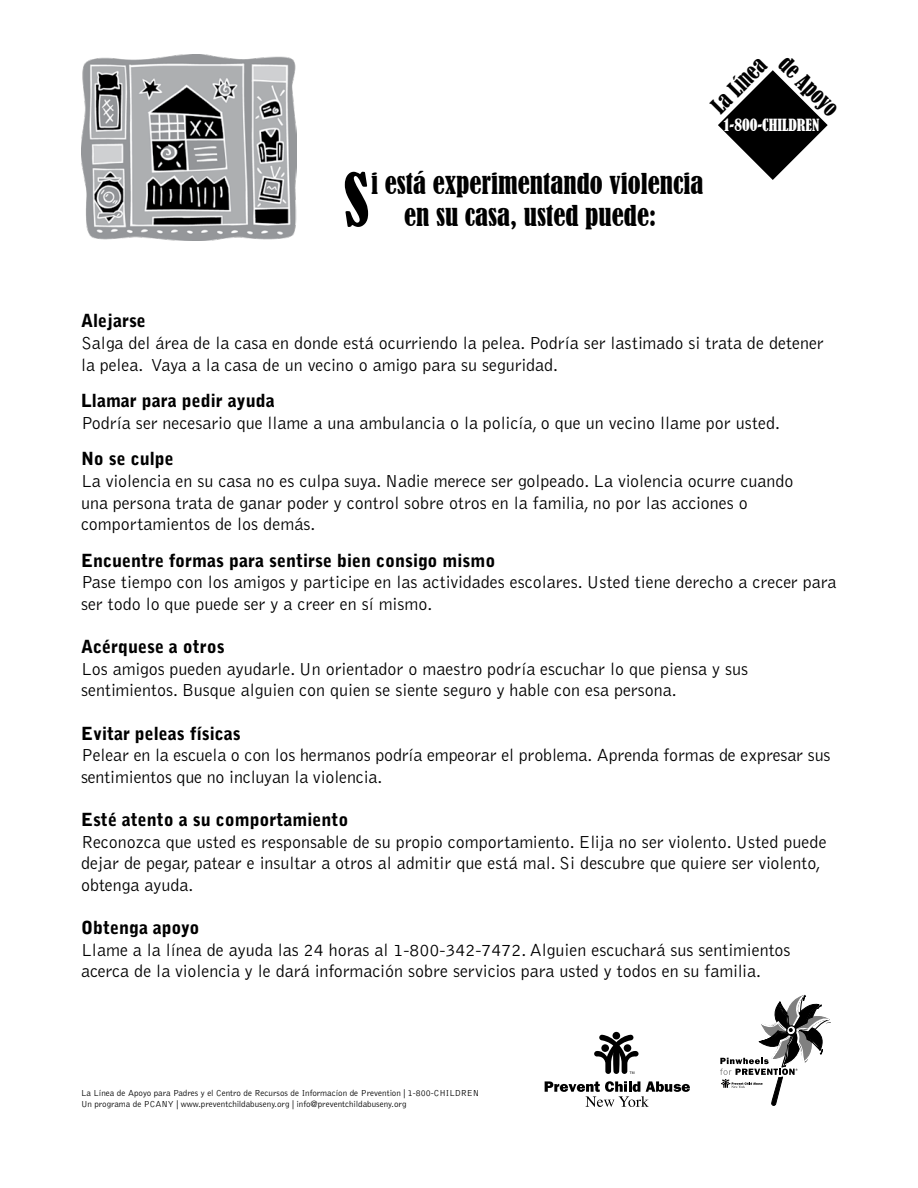
<style>
.page{position:relative;width:918px;height:1188px;background:#fff}
.page>*{position:absolute;margin:0;border:0;box-sizing:border-box;transform-origin:0 0}
.t1{font:condensed 68.1px "Bernard";color:#000}
.t2{font:condensed 27px/32.4px "Bernard";color:#000;text-align:center}
.t3{font:condensed 21px "Bernard";color:#000}
.t4{font:300 18px/21.6px "Bell Gothic";color:#000}
.t5{font:900 18px "Bell Gothic";color:#000}
.t6{font:condensed 15.75px "Bernard";color:#fff}
.t7{font:300 9px/10.8px "Bell Gothic";color:#000}
</style>
<div class="page">
<svg style="left:718px;top:70px;width:110px;height:110px"></svg>
<svg style="left:545px;top:1081px;width:145px;height:26px"></svg>
<div style="left:613px;top:1032px;width:7px;height:7px;background:#000;border-radius:50%"></div>
<svg style="left:594px;top:1035px;width:45px;height:39px"></svg>
<svg style="left:720px;top:995px;width:111px;height:111px"></svg>
<img style="left:81px;top:54px;width:216px;height:186px">
<p class="t3" style="left:707px;top:100px;width:69px;rotate:-45deg">La Línea</p>
<p class="t3" style="left:791px;top:52px;width:76px;rotate:45deg">de Apoyo</p>
<p class="t6" style="left:724px;top:115px;width:97px">1-800-CHILDREN</p>
<h1 class="t1" style="left:344px;top:161px;width:27px">S</h1>
<h2 class="t2" style="left:371px;top:168px;width:334px">i está experimentando violencia en su casa, usted puede:</h2>
<p class="t5" style="left:81px;top:310px;width:66px">Alejarse</p>
<p class="t4" style="left:81px;top:333px;width:744px">Salga del área de la casa en donde está ocurriendo la pelea. Podría ser lastimado si trata de detener la pelea. Vaya a la casa de un vecino o amigo para su seguridad.</p>
<p class="t5" style="left:81px;top:390px;width:195px">Llamar para pedir ayuda</p>
<p class="t4" style="left:81px;top:412px;width:701px">Podría ser necesario que llame a una ambulancia o la policía, o que un vecino llame por usted.</p>
<p class="t5" style="left:81px;top:448px;width:94px">No se culpe</p>
<p class="t4" style="left:81px;top:471px;width:714px">La violencia en su casa no es culpa suya. Nadie merece ser golpeado. La violencia ocurre cuando una persona trata de ganar poder y control sobre otros en la familia, no por las acciones o comportamientos de los demás.</p>
<p class="t5" style="left:81px;top:550px;width:416px">Encuentre formas para sentirse bien consigo mismo</p>
<p class="t4" style="left:81px;top:572px;width:757px">Pase tiempo con los amigos y participe en las actividades escolares. Usted tiene derecho a crecer para ser todo lo que puede ser y a creer en sí mismo.</p>
<p class="t5" style="left:81px;top:636px;width:145px">Acérquese a otros</p>
<p class="t4" style="left:81px;top:658px;width:669px">Los amigos pueden ayudarle. Un orientador o maestro podría escuchar lo que piensa y sus sentimientos. Busque alguien con quien se siente seguro y hable con esa persona.</p>
<p class="t5" style="left:81px;top:723px;width:161px">Evitar peleas físicas</p>
<p class="t4" style="left:81px;top:745px;width:751px">Pelear en la escuela o con los hermanos podría empeorar el problema. Aprenda formas de expresar sus sentimientos que no incluyan la violencia.</p>
<p class="t5" style="left:81px;top:809px;width:269px">Esté atento a su comportamiento</p>
<p class="t4" style="left:81px;top:831px;width:747px">Reconozca que usted es responsable de su propio comportamiento. Elija no ser violento. Usted puede dejar de pegar, patear e insultar a otros al admitir que está mal. Si descubre que quiere ser violento, obtenga ayuda.</p>
<p class="t5" style="left:81px;top:917px;width:120px">Obtenga apoyo</p>
<p class="t4" style="left:81px;top:939px;width:711px">Llame a la línea de ayuda las 24 horas al 1-800-342-7472. Alguien escuchará sus sentimientos acerca de la violencia y le dará información sobre servicios para usted y todos en su familia.</p>
<p class="t7" style="left:81px;top:1088px;width:400px">La Línea de Apoyo para Padres y el Centro de Recursos de Informacíon de Prevention | 1-800-CHILDREN<br>Un programa de PCANY | www.preventchildabuseny.org | info@preventchildabuseny.org</p>
</div>
